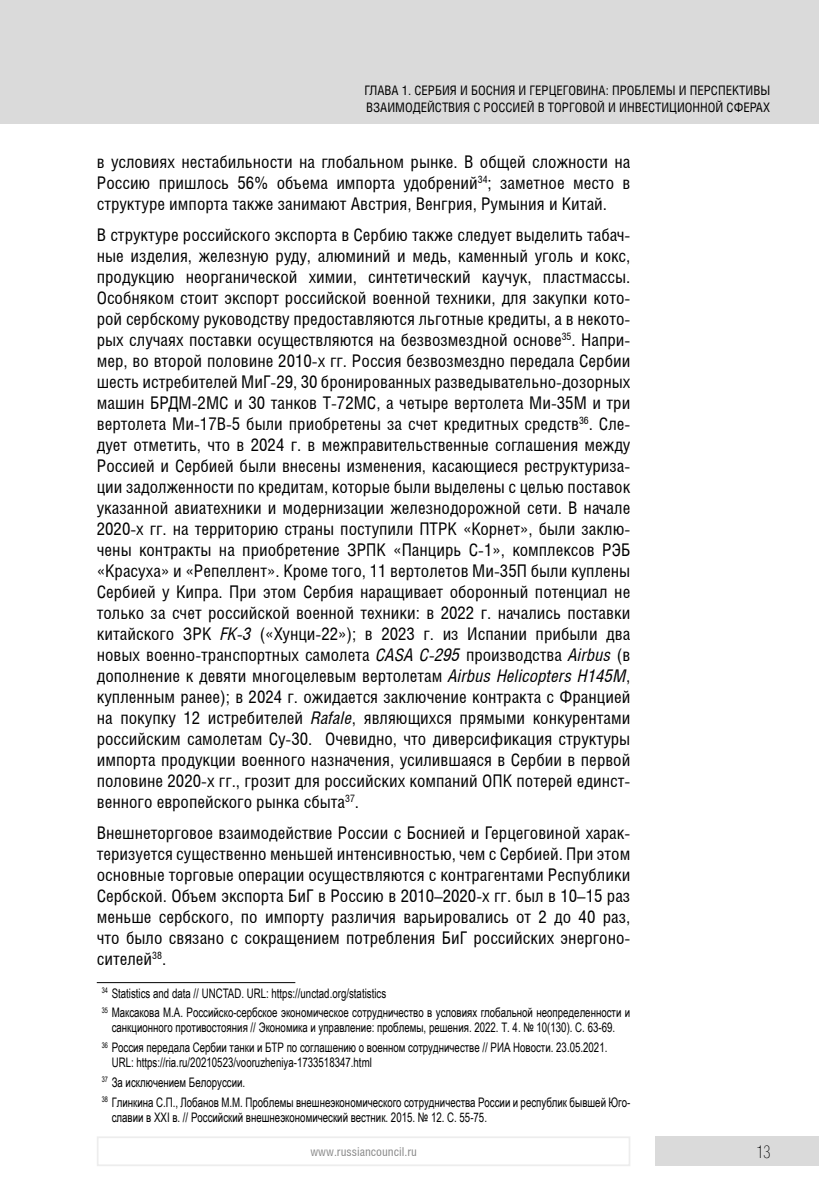
<style>
.page{position:relative;width:819px;height:1191px;background:#fff}
.page>*{position:absolute;margin:0;border:0;box-sizing:border-box;transform-origin:0 0}
.t1{font:17.5px/21px "Helios Cond";color:#000;text-align:justify}
.t2{font:17.5px "Helios Cond Thin C";color:#000}
.t3{font:13.12px/19.8px "Arial Narrow";color:#000;scale:.9 1}
.t4{font:13.12px/17.5px "Helios Cond";color:#000}
.t5{font:12.25px "Helios Cond";color:#878787}
.s1{font-style:italic}
</style>
<div class="page">
<div style="left:0;top:0;width:819px;height:124px;background:#dadada"></div>
<div style="left:655px;top:1136px;width:164px;height:30px;background:#dadada"></div>
<div style="left:97px;top:1136px;width:533px;height:30px;border:2px solid #ededed"></div>
<hr style="left:97px;top:982px;width:198px;height:1px;background:#000">
<p class="t4" style="left:364px;top:81px;width:407px">ГЛАВА 1. СЕРБИЯ И БОСНИЯ И ГЕРЦЕГОВИНА: ПРОБЛЕМЫ И ПЕРСПЕКТИВЫ<br>ВЗАИМОДЕЙСТВИЯ С РОССИЕЙ В ТОРГОВОЙ И ИНВЕСТИЦИОННОЙ СФЕРАХ</p>
<p class="t1" style="left:97px;top:151px;width:535px">в условиях нестабильности на глобальном рынке. В общей сложности на Россию пришлось 56% объема импорта удобрений<sup>34</sup>; заметное место в структуре импорта также занимают Австрия, Венгрия, Румыния и Китай.</p>
<p class="t1" style="left:97px;top:224px;width:535px">В структуре российского экспорта в Сербию также следует выделить табач&shy;ные изделия, железную руду, алюминий и медь, каменный уголь и кокс, продукцию неорганической химии, синтетический каучук, пластмассы.<br>Особняком стоит экспорт российской военной техники, для закупки кото&shy;рой сербскому руководству предоставляются льготные кредиты, а в некото&shy;рых случаях поставки осуществляются на безвозмездной основе<sup>35</sup>. Напри&shy;мер, во второй половине 2010-х гг. Россия безвозмездно передала Сербии шесть истребителей МиГ-29, 30 бронированных разведывательно-дозорных машин БРДМ-2МС и 30 танков Т-72МС, а четыре вертолета Ми-35М и три вертолета Ми-17В-5 были приобретены за счет кредитных средств<sup>36</sup>. Сле&shy;дует отметить, что в 2024 г. в межправительственные соглашения между Россией и Сербией были внесены изменения, касающиеся реструктуриза&shy;ции задолженности по кредитам, которые были выделены с целью поставок указанной авиатехники и модернизации железнодорожной сети. В начале 2020-х гг. на территорию страны поступили ПТРК «Корнет», были заклю&shy;чены контракты на приобретение ЗРПК «Панцирь С-1», комплексов РЭБ «Красуха» и «Репеллент». Кроме того, 11 вертолетов Ми-35П были куплены Сербией у Кипра. При этом Сербия наращивает оборонный потенциал не только за счет российской военной техники: в 2022 г. начались поставки китайского ЗРК <span class="s1">FK-3</span> («Хунци-22»); в 2023 г. из Испании прибыли два новых военно-транспортных самолета <span class="s1">CASA С-295</span> производства <span class="s1">Airbus</span> (в дополнение к девяти многоцелевым вертолетам <span class="s1">Airbus Helicopters H145M</span>, купленным ранее); в 2024 г. ожидается заключение контракта с Францией на покупку 12 истребителей <span class="s1">Rafale</span>, являющихся прямыми конкурентами российским самолетам Су-30. Очевидно, что диверсификация структуры импорта продукции военного назначения, усилившаяся в Сербии в первой половине 2020-х гг., грозит для российских компаний ОПК потерей единст&shy;венного европейского рынка сбыта<sup>37</sup>.</p>
<p class="t1" style="left:97px;top:821px;width:535px">Внешнеторговое взаимодействие России с Боснией и Герцеговиной харак&shy;теризуется существенно меньшей интенсивностью, чем с Сербией. При этом основные торговые операции осуществляются с контрагентами Республики Сербской. Объем экспорта БиГ в Россию в 2010–2020-х гг. был в 10–15 раз меньше сербского, по импорту различия варьировались от 2 до 40 раз, что было связано с сокращением потребления БиГ российских энергоно&shy;сителей<sup>38</sup>.</p>
<p class="t3" style="left:102px;top:982px;width:588px"><sup>34</sup> Statistics and data // UNCTAD. URL: https://unctad.org/statistics<br><sup>35</sup> Максакова М.А. Российско-сербское экономическое сотрудничество в условиях глобальной неопределенности и</p>
<p class="t3" style="left:102px;top:1017px;width:572px;text-indent:10px">санкционного противостояния // Экономика и управление: проблемы, решения. 2022. Т. 4. № 10(130). С. 63-69.<br><sup>36</sup> Россия передала Сербии танки и БТР по соглашению о военном сотрудничестве // РИА Новости. 23.05.2021.</p>
<p class="t3" style="left:102px;top:1052px;width:589px;text-indent:10px">URL: https://ria.ru/20210523/vooruzheniya-1733518347.html<br><sup>37</sup> За исключением Белоруссии.<br><sup>38</sup> Глинкина С.П., Лобанов М.М. Проблемы внешнеэкономического сотрудничества России и республик бывшей Юго-</p>
<p class="t3" style="left:112px;top:1106px;width:418px">славии в ХХI в. // Российский внешнеэкономический вестник. 2015. № 12. С. 55-75.</p>
<p class="t5" style="left:310px;top:1144px;width:108px">www.russiancouncil.ru</p>
<p class="t2" style="left:756px;top:1142px;width:16px">13</p>
</div>
